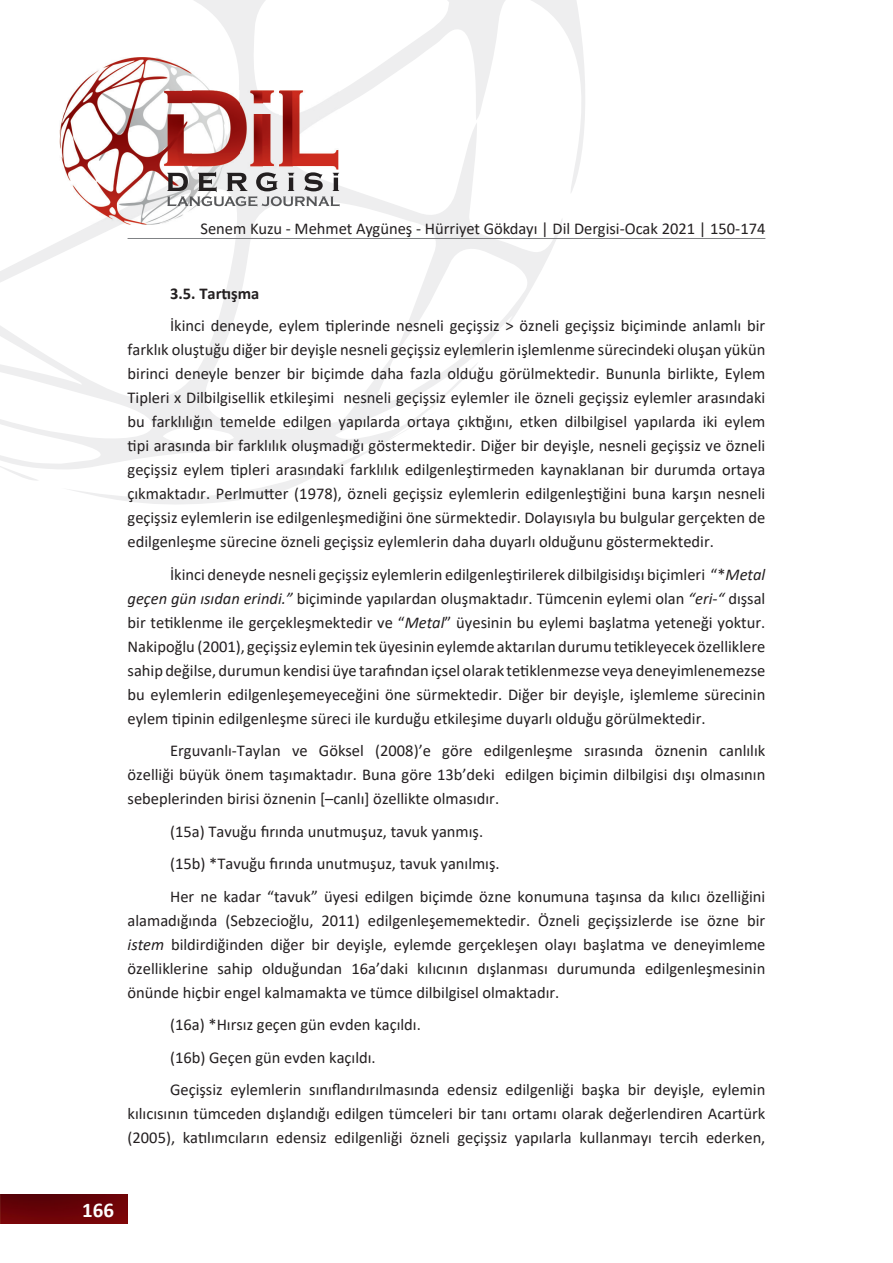
<style>
.page{position:relative;width:893px;height:1263px;background:#fff}
.page>*{position:absolute;margin:0;border:0;box-sizing:border-box;transform-origin:0 0}
.t1{font:700 21px "Calibri";color:#fff}
.t2{font:16.5px/24px "Calibri";color:#231f20;text-align:justify}
.t3{font:700 16.5px "Calibri";color:#231f20}
.s1{font-style:italic}
</style>
<div class="page">
<svg style="left:0;top:0;width:585px;height:504px"></svg>
<img style="left:192px;top:58px;width:35px;height:167px">
<img style="left:192px;top:91px;width:146px;height:79px">
<img style="left:279px;top:91px;width:13px;height:75px">
<img style="left:250px;top:114px;width:12px;height:52px">
<svg style="left:250px;top:91px;width:12px;height:13px"></svg>
<img style="left:192px;top:91px;width:47px;height:75px">
<img style="left:60px;top:57px;width:132px;height:168px">
<svg style="left:167px;top:172px;width:173px;height:34px;background:#b3b2b3"></svg>
<hr style="left:128px;top:238px;width:637px;height:1px;background:#808285">
<img style="left:0;top:1194px;width:128px;height:30px">
<p class="t2" style="left:200px;top:217px;width:566px">Senem Kuzu - Mehmet Aygüneş - Hürriyet Gökdayı | Dil Dergisi-Ocak 2021 | 150-174</p>
<p class="t3" style="left:170px;top:281px;width:91px">3.5. Tartışma</p>
<p class="t2" style="left:128px;top:313px;width:639px;text-indent:43px">İkinci deneyde, eylem tiplerinde nesneli geçişsiz &gt; özneli geçişsiz biçiminde anlamlı bir farklık oluştuğu diğer bir deyişle nesneli geçişsiz eylemlerin işlemlenme sürecindeki oluşan yükün birinci deneyle benzer bir biçimde daha fazla olduğu görülmektedir. Bununla birlikte, Eylem Tipleri x Dilbilgisellik etkileşimi nesneli geçişsiz eylemler ile özneli geçişsiz eylemler arasındaki bu farklılığın temelde edilgen yapılarda ortaya çıktığını, etken dilbilgisel yapılarda iki eylem tipi arasında bir farklılık oluşmadığı göstermektedir. Diğer bir deyişle, nesneli geçişsiz ve özneli geçişsiz eylem tipleri arasındaki farklılık edilgenleştirmeden kaynaklanan bir durumda ortaya çıkmaktadır. Perlmutter (1978), özneli geçişsiz eylemlerin edilgenleştiğini buna karşın nesneli geçişsiz eylemlerin ise edilgenleşmediğini öne sürmektedir. Dolayısıyla bu bulgular gerçekten de edilgenleşme sürecine özneli geçişsiz eylemlerin daha duyarlı olduğunu göstermektedir.</p>
<p class="t2" style="left:128px;top:562px;width:639px;text-indent:43px">İkinci deneyde nesneli geçişsiz eylemlerin edilgenleştirilerek dilbilgisidışı biçimleri “*<span class="s1">Metal geçen gün ısıdan erindi.”</span> biçiminde yapılardan oluşmaktadır. Tümcenin eylemi olan <span class="s1">“eri-“</span> dışsal bir tetiklenme ile gerçekleşmektedir ve “<span class="s1">Metal</span>” üyesinin bu eylemi başlatma yeteneği yoktur.<br>Nakipoğlu (2001), geçişsiz eylemin tek üyesinin eylemde aktarılan durumu tetikleyecek özelliklere sahip değilse, durumun kendisi üye tarafından içsel olarak tetiklenmezse veya deneyimlenemezse bu eylemlerin edilgenleşemeyeceğini öne sürmektedir. Diğer bir deyişle, işlemleme sürecinin eylem tipinin edilgenleşme süreci ile kurduğu etkileşime duyarlı olduğu görülmektedir.</p>
<p class="t2" style="left:128px;top:738px;width:639px;text-indent:43px">Erguvanlı-Taylan ve Göksel (2008)’e göre edilgenleşme sırasında öznenin canlılık özelliği büyük önem taşımaktadır. Buna göre 13b’deki edilgen biçimin dilbilgisi dışı olmasının sebeplerinden birisi öznenin [–canlı] özellikte olmasıdır.</p>
<p class="t2" style="left:170px;top:815px;width:597px;line-height:32.5px;text-align:left">(15a) Tavuğu fırında unutmuşuz, tavuk yanmış.<br>(15b) *Tavuğu fırında unutmuşuz, tavuk yanılmış.<br>Her ne kadar “tavuk” üyesi edilgen biçimde özne konumuna taşınsa da kılıcı özelliğini</p>
<p class="t2" style="left:128px;top:908px;width:639px">alamadığında (Sebzecioğlu, 2011) edilgenleşememektedir. Özneli geçişsizlerde ise özne bir <span class="s1">istem</span> bildirdiğinden diğer bir deyişle, eylemde gerçekleşen olayı başlatma ve deneyimleme özelliklerine sahip olduğundan 16a’daki kılıcının dışlanması durumunda edilgenleşmesinin önünde hiçbir engel kalmamakta ve tümce dilbilgisel olmaktadır.</p>
<p class="t2" style="left:170px;top:1008px;width:597px;line-height:32.5px;text-align:left">(16a) *Hırsız geçen gün evden kaçıldı.<br>(16b) Geçen gün evden kaçıldı.<br>Geçişsiz eylemlerin sınıflandırılmasında edensiz edilgenliği başka bir deyişle, eylemin</p>
<p class="t2" style="left:128px;top:1101px;width:639px">kılıcısının tümceden dışlandığı edilgen tümceleri bir tanı ortamı olarak değerlendiren Acartürk (2005), katılımcıların edensiz edilgenliği özneli geçişsiz yapılarla kullanmayı tercih ederken,</p>
<p class="t1" style="left:82px;top:1195px;width:33px">166</p>
</div>
